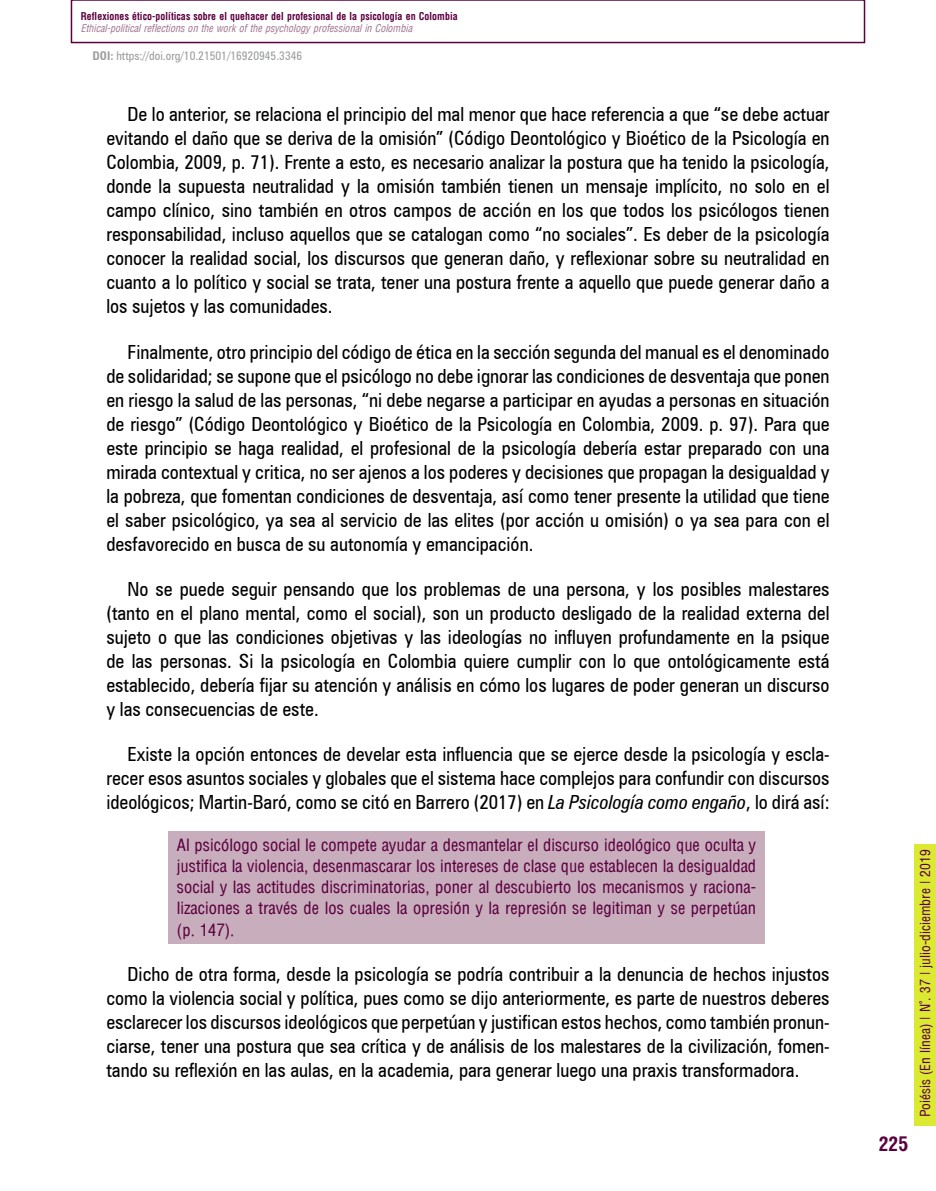
<style>
.page{position:relative;width:936px;height:1191px;background:#fff}
.page>*{position:absolute;margin:0;border:0;box-sizing:border-box;transform-origin:0 0}
.TEXTO_NORMAL{font:condensed 19.5px/24px "Zurich BT";color:#000;text-align:justify}
.t1{font:700 condensed 19.5px "Arena";color:#5c0040}
.cita{font:16.5px/21px "Arena Condensed";color:#5c0040;text-align:justify}
.t2{font:13.5px "Arena Condensed";color:#5c0040}
.t3{font:condensed 12px "Zurich BT";color:#9c9e9f}
.t4{font:700 condensed 10.5px "Arena";color:#5c0040;scale:.95 1}
.t5{font:italic condensed 10.5px "Arena";color:#a37890;scale:.95 1}
.s1{font-weight:700}
.s2{font-style:italic}
</style>
<div class="page">
<div style="left:914px;top:844px;width:21px;height:282px;background:#dce932"></div>
<div style="left:71px;top:0;width:794px;height:43px;border:2px solid #5c0040"></div>
<div style="left:168px;top:831px;width:596px;height:113px;background:#c8aebc"></div>
<p class="t4" style="left:81px;top:10px;width:398px">Reflexiones ético-políticas sobre el quehacer del profesional de la psicología en Colombia</p>
<p class="t5" style="left:81px;top:23px;width:350px">Ethical-political reflections on the work of the psychology professional in Colombia</p>
<p class="t3" style="left:92px;top:48px;width:211px"><span class="s1">DOI:</span> https://doi.org/10.21501/16920945.3346</p>
<p class="TEXTO_NORMAL" style="left:106px;top:102px;width:724px;text-indent:21px">De lo anterior, se relaciona el principio del mal menor que hace referencia a que “se debe actuar evitando el daño que se deriva de la omisión” (Código Deontológico y Bioético de la Psicología en Colombia, 2009, p. 71). Frente a esto, es necesario analizar la postura que ha tenido la psicología, donde la supuesta neutralidad y la omisión también tienen un mensaje implícito, no solo en el campo clínico, sino también en otros campos de acción en los que todos los psicólogos tienen responsabilidad, incluso aquellos que se catalogan como “no sociales”. Es deber de la psicología conocer la realidad social, los discursos que generan daño, y reflexionar sobre su neutralidad en cuanto a lo político y social se trata, tener una postura frente a aquello que puede generar daño a los sujetos y las comunidades.</p>
<p class="TEXTO_NORMAL" style="left:106px;top:339px;width:724px;text-indent:21px">Finalmente, otro principio del código de ética en la sección segunda del manual es el denominado de solidaridad; se supone que el psicólogo no debe ignorar las condiciones de desventaja que ponen en riesgo la salud de las personas, “ni debe negarse a participar en ayudas a personas en situación de riesgo” (Código Deontológico y Bioético de la Psicología en Colombia, 2009. p. 97). Para que este principio se haga realidad, el profesional de la psicología debería estar preparado con una mirada contextual y critica, no ser ajenos a los poderes y decisiones que propagan la desigualdad y la pobreza, que fomentan condiciones de desventaja, así como tener presente la utilidad que tiene el saber psicológico, ya sea al servicio de las elites (por acción u omisión) o ya sea para con el desfavorecido en busca de su autonomía y emancipación.</p>
<p class="TEXTO_NORMAL" style="left:106px;top:577px;width:724px;text-indent:21px">No se puede seguir pensando que los problemas de una persona, y los posibles malestares (tanto en el plano mental, como el social), son un producto desligado de la realidad externa del sujeto o que las condiciones objetivas y las ideologías no influyen profundamente en la psique de las personas. Si la psicología en Colombia quiere cumplir con lo que ontológicamente está establecido, debería fijar su atención y análisis en cómo los lugares de poder generan un discurso y las consecuencias de este.</p>
<p class="TEXTO_NORMAL" style="left:106px;top:742px;width:724px;text-indent:21px">Existe la opción entonces de develar esta influencia que se ejerce desde la psicología y escla&shy;recer esos asuntos sociales y globales que el sistema hace complejos para confundir con discursos ideológicos; Martin-Baró, como se citó en Barrero (2017) en <span class="s2">La Psicología como engaño</span>, lo dirá así:</p>
<p class="cita" style="left:177px;top:835px;width:581px">Al psicólogo social le compete ayudar a desmantelar el discurso ideológico que oculta y justifica la violencia, desenmascarar los intereses de clase que establecen la desigualdad social y las actitudes discriminatorias, poner al descubierto los mecanismos y raciona&shy;lizaciones a través de los cuales la opresión y la represión se legitiman y se perpetúan (p. 147).</p>
<p class="TEXTO_NORMAL" style="left:106px;top:961px;width:724px;text-indent:21px">Dicho de otra forma, desde la psicología se podría contribuir a la denuncia de hechos injustos como la violencia social y política, pues como se dijo anteriormente, es parte de nuestros deberes esclarecer los discursos ideológicos que perpetúan y justifican estos hechos, como también pronun&shy;ciarse, tener una postura que sea crítica y de análisis de los malestares de la civilización, fomen&shy;tando su reflexión en las aulas, en la academia, para generar luego una praxis transformadora.</p>
<p class="t1" style="left:878px;top:1132px;width:31px">225</p>
<p class="t2" style="left:917px;top:1117px;width:269px;rotate:-90deg">Poiésis (En línea) | N°. 37 | julio-diciembre | 2019</p>
</div>
